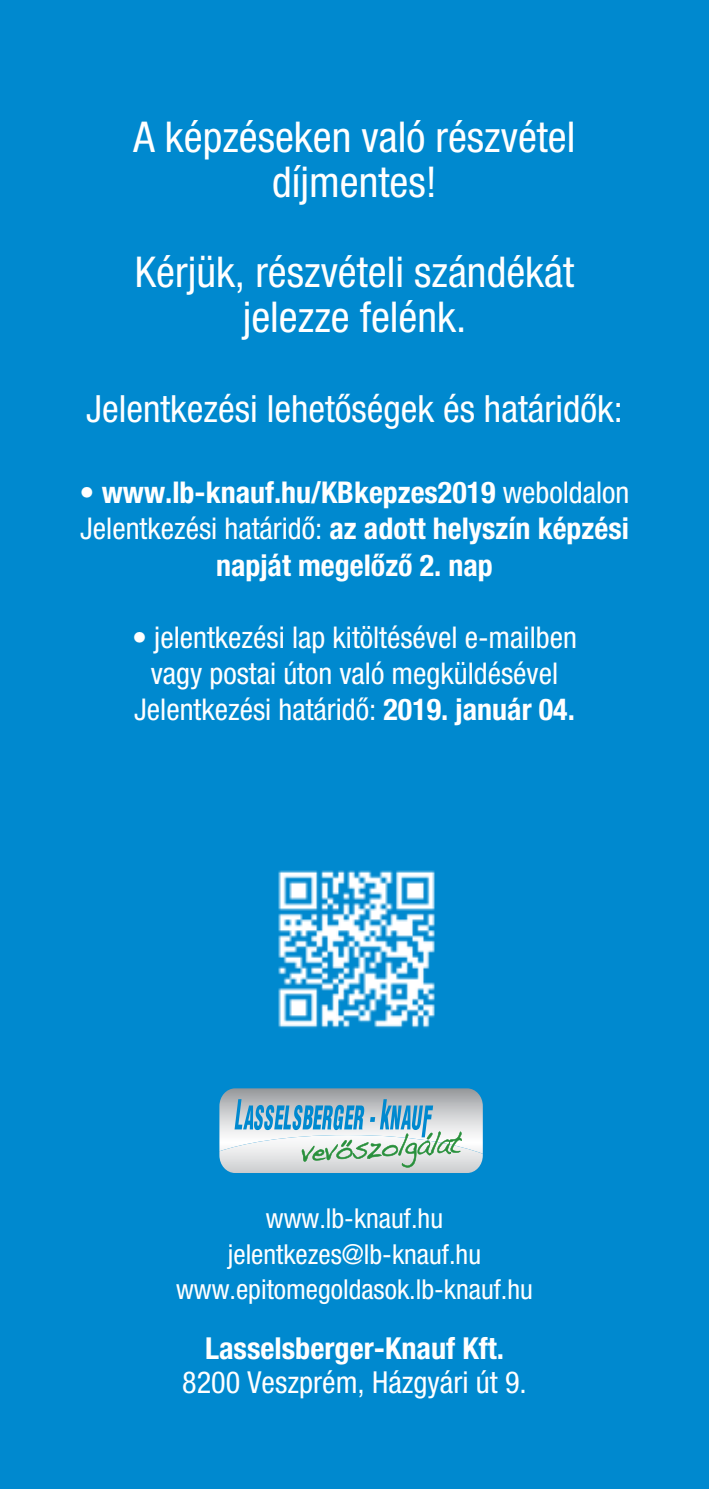
<style>
.page{position:relative;width:709px;height:1489px;background:#fff}
.page>*{position:absolute;margin:0;border:0;box-sizing:border-box;transform-origin:0 0}
.t1{font:condensed 42.5px/45px "Helvetica M";color:#fff;text-align:center}
.t2{font:condensed 37.5px "Helvetica M";color:#fff}
.t3{font:condensed 30.25px "Helvetica M";color:#fff}
.t4{font:700 condensed 30.25px "Helvetica M";color:#fff}
.t5{font:condensed 30px/36px "Helvetica M";color:#fff;text-align:center}
.t6{font:700 condensed 30px/36px "Helvetica M";color:#fff;text-align:center}
.t7{font:condensed 27.5px/35px "Helvetica M";color:#fff;text-align:center}
.s1{font-weight:400}
.s2{font-weight:700}
</style>
<div class="page">
<div style="left:0;top:0;width:709px;height:1488px;background:#0089cf"></div>
<img style="left:278px;top:870px;width:157px;height:158px">
<img style="left:223px;top:1167px;width:256px;height:5px">
<svg style="left:219px;top:1088px;width:264px;height:79px;background:#acc7ce"></svg>
<h1 class="t1" style="left:133px;top:114px;width:443px">A képzéseken való részvétel díjmentes!</h1>
<h1 class="t1" style="left:135px;top:249px;width:440px">Kérjük, részvételi szándékát jelezze felénk.</h1>
<p class="t2" style="left:86px;top:387px;width:538px">Jelentkezési lehetőségek és határidők:</p>
<p class="t6" style="left:80px;top:474px;width:551px"><span class="s1">•</span> www.lb-knauf.hu/KBkepzes2019 <span class="s1">weboldalon<br>Jelentkezési határidő:</span> az adott helyszín képzési napját megelőző 2. nap</p>
<p class="t5" style="left:132px;top:618px;width:446px">• jelentkezési lap kitöltésével e-mailben vagy postai úton való megküldésével<br>Jelentkezési határidő: <span class="s2">2019. január 04.</span></p>
<p class="t7" style="left:176px;top:1200px;width:358px">www.lb-knauf.hu jelentkezes@lb-knauf.hu www.epitomegoldasok.lb-knauf.hu</p>
<p class="t4" style="left:205px;top:1329px;width:300px">Lasselsberger-Knauf Kft.</p>
<p class="t3" style="left:182px;top:1364px;width:346px">8200 Veszprém, Házgyári út 9.</p>
</div>
